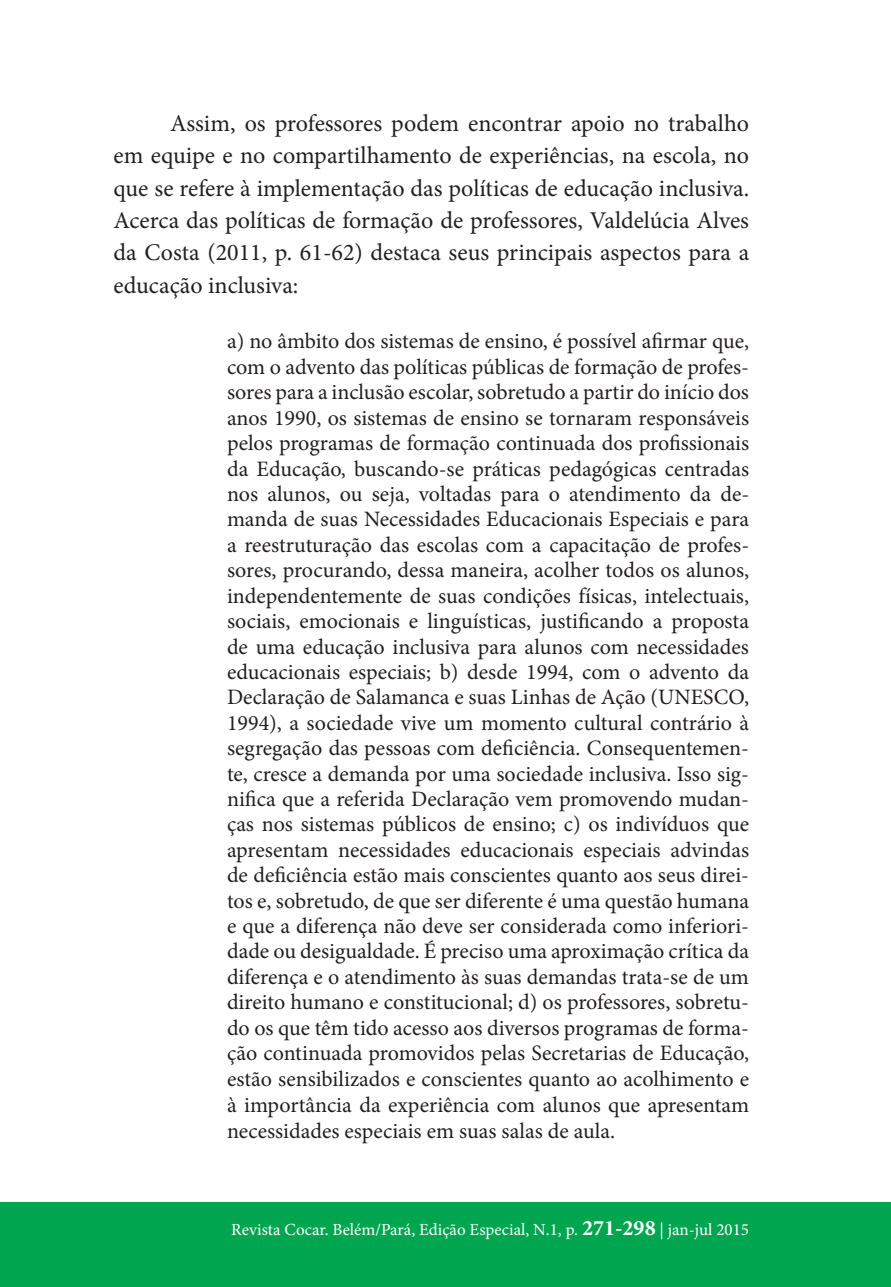
<style>
.page{position:relative;width:891px;height:1287px;background:#fff}
.page>*{position:absolute;margin:0;border:0;box-sizing:border-box;transform-origin:0 0}
.t1{font:24px/32.4px "Minion Pro";color:#231f20;text-align:justify}
.t2{font:22px/25.6px "Minion Pro";color:#231f20;text-align:justify}
.t3{font:17px "Minion Pro";color:#fff}
.s1{font-weight:700;font-size:22px}
</style>
<div class="page">
<div style="left:0;top:1202px;width:890px;height:85px;background:#00a54f"></div>
<p class="t1" style="left:113px;top:107px;width:637px;text-indent:57px">Assim, os professores podem encontrar apoio no trabalho em equipe e no compartilhamento de experiências, na escola, no que se refere à implementação das políticas de educação inclusiva.<br>Acerca das políticas de formação de professores, Valdelúcia Alves da Costa (2011, p. 61-62) destaca seus principais aspectos para a educação inclusiva:</p>
<p class="t2" style="left:227px;top:328px;width:523px">a) no âmbito dos sistemas de ensino, é possível afirmar que, com o advento das políticas públicas de formação de profes&shy;sores para a inclusão escolar, sobretudo a partir do início dos anos 1990, os sistemas de ensino se tornaram responsáveis pelos programas de formação continuada dos profissionais da Educação, buscando-se práticas pedagógicas centradas nos alunos, ou seja, voltadas para o atendimento da de&shy;manda de suas Necessidades Educacionais Especiais e para a reestruturação das escolas com a capacitação de profes&shy;sores, procurando, dessa maneira, acolher todos os alunos, independentemente de suas condições físicas, intelectuais, sociais, emocionais e linguísticas, justificando a proposta de uma educação inclusiva para alunos com necessidades educacionais especiais; b) desde 1994, com o advento da Declaração de Salamanca e suas Linhas de Ação (UNESCO, 1994), a sociedade vive um momento cultural contrário à segregação das pessoas com deficiência. Consequentemen&shy;te, cresce a demanda por uma sociedade inclusiva. Isso sig&shy;nifica que a referida Declaração vem promovendo mudan&shy;ças nos sistemas públicos de ensino; c) os indivíduos que apresentam necessidades educacionais especiais advindas de deficiência estão mais conscientes quanto aos seus direi&shy;tos e, sobretudo, de que ser diferente é uma questão humana e que a diferença não deve ser considerada como inferiori&shy;dade ou desigualdade. É preciso uma aproximação crítica da diferença e o atendimento às suas demandas trata-se de um direito humano e constitucional; d) os professores, sobretu&shy;do os que têm tido acesso aos diversos programas de forma&shy;ção continuada promovidos pelas Secretarias de Educação, estão sensibilizados e conscientes quanto ao acolhimento e à importância da experiência com alunos que apresentam necessidades especiais em suas salas de aula.</p>
<p class="t3" style="left:231px;top:1218px;width:519px">Revista Cocar. Belém/Pará, Edição Especial, N.1, p. <span class="s1">271-298</span> | jan-jul 2015</p>
</div>
